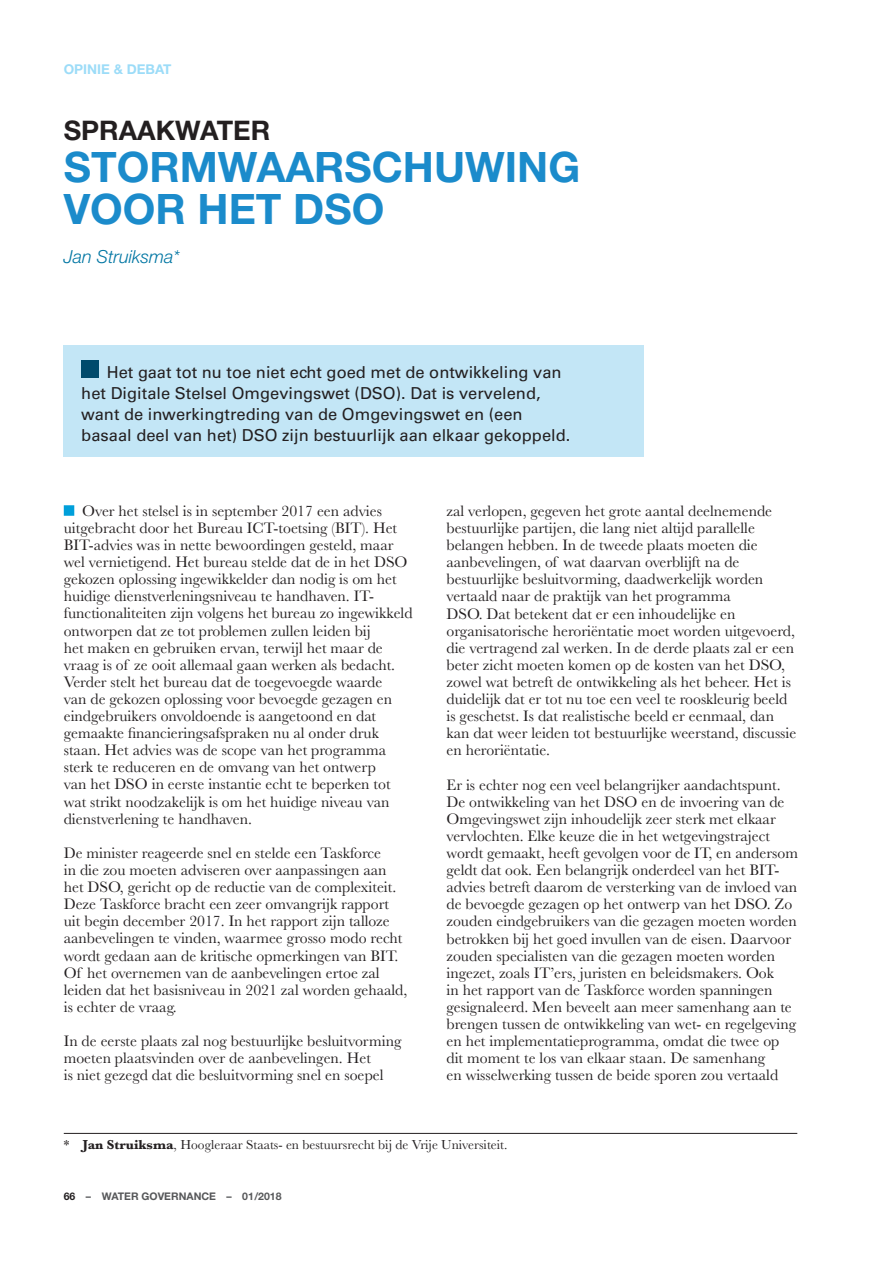
<style>
.page{position:relative;width:893px;height:1263px;background:#fff}
.page>*{position:absolute;margin:0;border:0;box-sizing:border-box;transform-origin:0 0}
.t1{font:700 42px/42px "Helvetica Neue";color:#1b8bcb}
.t2{font:700 27px "Helvetica Neue";color:#231f20}
.t3{font:italic 300 18px "Helvetica Neue";color:#0076a3}
.t4{font:16.5px/21px "Univers";color:#231f20}
.t5{font:15.75px/17.1px "Baskerville";color:#231f20}
.t6{font:13.5px "Baskerville";color:#231f20}
.t7{font:700 13.5px "Helvetica Neue";color:#9cdcf8}
.t8{font:700 10.5px "Helvetica Neue";color:#57585a}
.s1{font-weight:700}
.s2{color:#231f20}
</style>
<div class="page">
<div style="left:64px;top:345px;width:580px;height:111px;background:#c3e6f6"></div>
<hr style="left:64px;top:1133px;width:733px;height:1px;background:#231f20">
<div style="left:81px;top:361px;width:17px;height:17px;background:#004b6c"></div>
<div style="left:64px;top:505px;width:10px;height:11px;background:#009fda"></div>
<p class="t7" style="left:64px;top:61px;width:109px">OPINIE &amp; DEBAT</p>
<h2 class="t2" style="left:64px;top:114px;width:208px">SPRAAKWATER</h2>
<h1 class="t1" style="left:64px;top:145px;width:518px">STORMWAARSCHUWING<br>VOOR HET DSO</h1>
<p class="t3" style="left:64px;top:246px;width:118px">Jan Struiksma*</p>
<p class="t4" style="left:81px;top:361px;width:491px;text-indent:26px">Het gaat tot nu toe niet echt goed met de ontwikkeling van het Digitale Stelsel Omgevingswet (DSO). Dat is vervelend, want de inwerkingtreding van de Omgevingswet en (een basaal deel van het) DSO zijn bestuurlijk aan elkaar gekoppeld.</p>
<p class="t5" style="left:64px;top:502px;width:350px;text-indent:18px">Over het stelsel is in september 2017 een advies uitgebracht door het Bureau ICT-toetsing (BIT). Het BIT-advies was in nette bewoordingen gesteld, maar wel vernietigend. Het bureau stelde dat de in het DSO gekozen oplossing ingewikkelder dan nodig is om het huidige dienstverleningsniveau te handhaven. IT&shy;functionaliteiten zijn volgens het bureau zo ingewikkeld ontworpen dat ze tot problemen zullen leiden bij<br>het maken en gebruiken ervan, terwijl het maar de vraag is of ze ooit allemaal gaan werken als bedacht.<br>Verder stelt het bureau dat de toegevoegde waarde<br>van de gekozen oplossing voor bevoegde gezagen en eindgebruikers onvoldoende is aangetoond en dat gemaakte financieringsafspraken nu al onder druk staan. Het advies was de scope van het programma sterk te reduceren en de omvang van het ontwerp<br>van het DSO in eerste instantie echt te beperken tot wat strikt noodzakelijk is om het huidige niveau van dienstverlening te handhaven.</p>
<p class="t5" style="left:64px;top:844px;width:345px">De minister reageerde snel en stelde een Taskforce<br>in die zou moeten adviseren over aanpassingen aan het DSO, gericht op de reductie van de complexiteit.<br>Deze Taskforce bracht een zeer omvangrijk rapport uit begin december 2017. In het rapport zijn talloze aanbevelingen te vinden, waarmee grosso modo recht wordt gedaan aan de kritische opmerkingen van BIT.<br>Of het overnemen van de aanbevelingen ertoe zal leiden dat het basisniveau in 2021 zal worden gehaald, is echter de vraag.</p>
<p class="t5" style="left:64px;top:1032px;width:339px">In de eerste plaats zal nog bestuurlijke besluitvorming moeten plaatsvinden over de aanbevelingen. Het<br>is niet gezegd dat die besluitvorming snel en soepel</p>
<p class="t5" style="left:446px;top:502px;width:351px">zal verlopen, gegeven het grote aantal deelnemende bestuurlijke partijen, die lang niet altijd parallelle belangen hebben. In de tweede plaats moeten die aanbevelingen, of wat daarvan overblijft na de bestuurlijke besluitvorming, daadwerkelijk worden vertaald naar de praktijk van het programma<br>DSO. Dat betekent dat er een inhoudelijke en organisatorische heroriëntatie moet worden uitgevoerd, die vertragend zal werken. In de derde plaats zal er een beter zicht moeten komen op de kosten van het DSO, zowel wat betreft de ontwikkeling als het beheer. Het is duidelijk dat er tot nu toe een veel te rooskleurig beeld is geschetst. Is dat realistische beeld er eenmaal, dan kan dat weer leiden tot bestuurlijke weerstand, discussie en heroriëntatie.</p>
<p class="t5" style="left:446px;top:776px;width:353px">Er is echter nog een veel belangrijker aandachtspunt.<br>De ontwikkeling van het DSO en de invoering van de Omgevingswet zijn inhoudelijk zeer sterk met elkaar vervlochten. Elke keuze die in het wetgevingstraject wordt gemaakt, heeft gevolgen voor de IT, en andersom geldt dat ook. Een belangrijk onderdeel van het BIT&shy;advies betreft daarom de versterking van de invloed van de bevoegde gezagen op het ontwerp van het DSO. Zo zouden eindgebruikers van die gezagen moeten worden betrokken bij het goed invullen van de eisen. Daarvoor zouden specialisten van die gezagen moeten worden ingezet, zoals IT’ers, juristen en beleidsmakers. Ook<br>in het rapport van de Taskforce worden spanningen gesignaleerd. Men beveelt aan meer samenhang aan te brengen tussen de ontwikkeling van wet- en regelgeving en het implementatieprogramma, omdat die twee op dit moment te los van elkaar staan. De samenhang<br>en wisselwerking tussen de beide sporen zou vertaald</p>
<p class="t6" style="left:64px;top:1135px;width:445px">* <span class="s1">Jan Struiksma</span>, Hoogleraar Staats- en bestuursrecht bij de Vrije Universiteit.</p>
<p class="t8" style="left:64px;top:1189px;width:219px"><span class="s2">66</span> – WATER GOVERNANCE – 01/2018</p>
</div>
